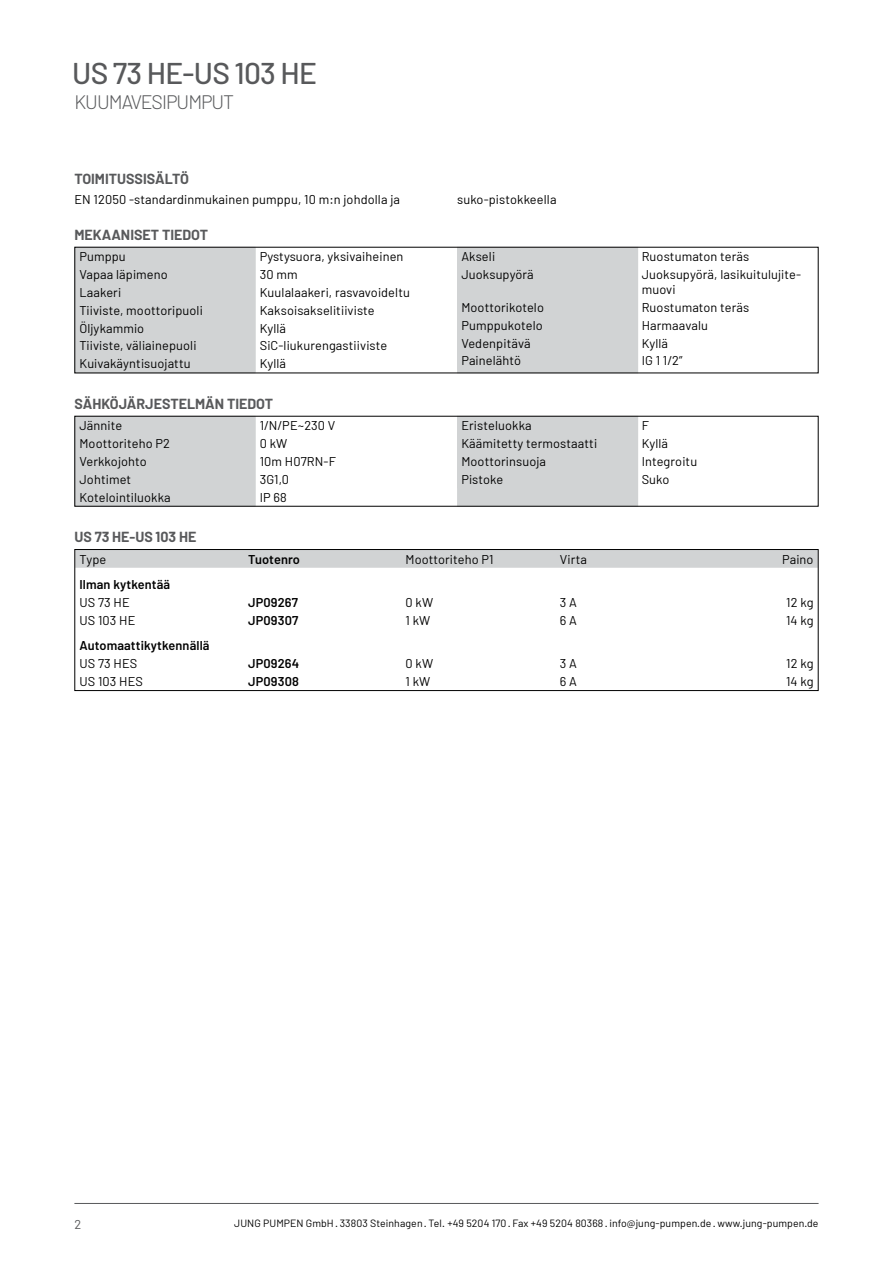
<style>
.page{position:relative;width:893px;height:1263px;background:#fff}
.page>*{position:absolute;margin:0;border:0;box-sizing:border-box;transform-origin:0 0}
.t1{font:500 30px "Barlow";letter-spacing:-.025em;color:#58595b}
.t2{font:300 19.5px "Barlow";letter-spacing:-.05em;color:#58595b}
.t3{font:700 14.25px "Barlow";color:#58595b}
.t4{font:12.75px/15px "Barlow";letter-spacing:.01em;color:#000}
.t5{font:600 12.75px "Barlow";letter-spacing:.01em;color:#000}
.t6{font:12.75px "Barlow";color:#58595b}
.t7{font:10.5px "Barlow";letter-spacing:.01em;color:#000}
</style>
<div class="page">
<hr style="left:74px;top:1203px;width:745px;height:1px;background:#58595b">
<div style="left:76px;top:551px;width:741px;height:17px;background:#d1d3d4"></div>
<div style="left:74px;top:549px;width:745px;height:142px;border:1px solid #000"></div>
<svg style="left:255px;top:249px;width:383px;height:122px"></svg>
<div style="left:76px;top:249px;width:179px;height:122px;background:#d1d3d4"></div>
<div style="left:457px;top:249px;width:180px;height:121px;background:#d1d3d4"></div>
<svg style="left:255px;top:418px;width:383px;height:87px"></svg>
<div style="left:76px;top:418px;width:179px;height:87px;background:#d1d3d4"></div>
<div style="left:457px;top:418px;width:180px;height:70px;background:#d1d3d4"></div>
<div style="left:74px;top:416px;width:745px;height:91px;border:1px solid #000"></div>
<h1 class="t1" style="left:72px;top:55px;width:246px">US 73 HE-US 103 HE</h1>
<h2 class="t2" style="left:74px;top:90px;width:161px">KUUMAVESIPUMPUT</h2>
<p class="t3" style="left:74px;top:170px;width:116px">TOIMITUSSISÄLTÖ</p>
<p class="t4" style="left:74px;top:192px;width:327px">EN 12050 -standardinmukainen pumppu, 10 m:n johdolla ja</p>
<p class="t4" style="left:457px;top:192px;width:101px">suko-pistokkeella</p>
<p class="t3" style="left:74px;top:226px;width:135px">MEKAANISET TIEDOT</p>
<p class="t4" style="left:79px;top:249px;width:48px">Pumppu</p>
<p class="t4" style="left:260px;top:249px;width:145px">Pystysuora, yksivaiheinen</p>
<p class="t4" style="left:79px;top:267px;width:90px">Vapaa läpimeno</p>
<p class="t4" style="left:260px;top:267px;width:39px">30 mm</p>
<p class="t4" style="left:79px;top:284px;width:43px">Laakeri</p>
<p class="t4" style="left:260px;top:284px;width:152px">Kuulalaakeri, rasvavoideltu</p>
<p class="t4" style="left:79px;top:302px;width:125px">Tiiviste, moottoripuoli</p>
<p class="t4" style="left:260px;top:302px;width:116px">Kaksoisakselitiiviste</p>
<p class="t4" style="left:79px;top:320px;width:66px">Öljykammio</p>
<p class="t4" style="left:260px;top:320px;width:28px">Kyllä</p>
<p class="t4" style="left:79px;top:338px;width:119px">Tiiviste, väliainepuoli</p>
<p class="t4" style="left:260px;top:338px;width:129px">SiC-liukurengastiiviste</p>
<p class="t4" style="left:79px;top:356px;width:113px">Kuivakäyntisuojattu</p>
<p class="t4" style="left:260px;top:356px;width:28px">Kyllä</p>
<p class="t3" style="left:74px;top:395px;width:200px">SÄHKÖJÄRJESTELMÄN TIEDOT</p>
<p class="t4" style="left:79px;top:418px;width:44px">Jännite</p>
<p class="t4" style="left:260px;top:418px;width:77px">1/N/PE~230 V</p>
<p class="t4" style="left:79px;top:436px;width:92px">Moottoriteho P2</p>
<p class="t4" style="left:260px;top:436px;width:29px">0 kW</p>
<p class="t4" style="left:79px;top:453px;width:69px">Verkkojohto</p>
<p class="t4" style="left:260px;top:453px;width:78px">10m H07RN-F</p>
<p class="t4" style="left:79px;top:471px;width:53px">Johtimet</p>
<p class="t4" style="left:260px;top:471px;width:31px">3G1,0</p>
<p class="t4" style="left:79px;top:489px;width:93px">Kotelointiluokka</p>
<p class="t4" style="left:260px;top:489px;width:29px">IP 68</p>
<p class="t3" style="left:74px;top:528px;width:123px">US 73 HE-US 103 HE</p>
<p class="t4" style="left:461px;top:249px;width:35px">Akseli</p>
<p class="t4" style="left:642px;top:249px;width:109px">Ruostumaton teräs</p>
<p class="t4" style="left:461px;top:267px;width:74px">Juoksupyörä</p>
<p class="t4" style="left:642px;top:267px;width:161px">Juoksupyörä, lasikuitulujite&shy;muovi</p>
<p class="t4" style="left:461px;top:299px;width:84px">Moottorikotelo</p>
<p class="t4" style="left:642px;top:299px;width:109px">Ruostumaton teräs</p>
<p class="t4" style="left:461px;top:317px;width:83px">Pumppukotelo</p>
<p class="t4" style="left:642px;top:317px;width:68px">Harmaavalu</p>
<p class="t4" style="left:461px;top:335px;width:71px">Vedenpitävä</p>
<p class="t4" style="left:642px;top:335px;width:28px">Kyllä</p>
<p class="t4" style="left:461px;top:353px;width:61px">Painelähtö</p>
<p class="t4" style="left:642px;top:353px;width:42px">IG 1 1/2”</p>
<p class="t4" style="left:461px;top:418px;width:72px">Eristeluokka</p>
<p class="t4" style="left:642px;top:418px;width:9px">F</p>
<p class="t4" style="left:461px;top:436px;width:137px">Käämitetty termostaatti</p>
<p class="t4" style="left:642px;top:436px;width:28px">Kyllä</p>
<p class="t4" style="left:461px;top:453px;width:86px">Moottorinsuoja</p>
<p class="t4" style="left:642px;top:453px;width:57px">Integroitu</p>
<p class="t4" style="left:461px;top:471px;width:43px">Pistoke</p>
<p class="t4" style="left:642px;top:471px;width:29px">Suko</p>
<p class="t4" style="left:79px;top:551px;width:28px">Type</p>
<p class="t5" style="left:248px;top:551px;width:53px">Tuotenro</p>
<p class="t4" style="left:405px;top:551px;width:90px">Moottoriteho P1</p>
<p class="t4" style="left:560px;top:551px;width:29px">Virta</p>
<p class="t4" style="left:782px;top:551px;width:33px">Paino</p>
<p class="t5" style="left:79px;top:576px;width:92px">Ilman kytkentää</p>
<p class="t4" style="left:79px;top:594px;width:52px">US 73 HE</p>
<p class="t5" style="left:248px;top:594px;width:51px">JP09267</p>
<p class="t4" style="left:405px;top:594px;width:29px">0 kW</p>
<p class="t4" style="left:560px;top:594px;width:19px">3 A</p>
<p class="t4" style="left:786px;top:594px;width:29px">12 kg</p>
<p class="t4" style="left:79px;top:612px;width:58px">US 103 HE</p>
<p class="t5" style="left:248px;top:612px;width:52px">JP09307</p>
<p class="t4" style="left:405px;top:612px;width:26px">1 kW</p>
<p class="t4" style="left:560px;top:612px;width:19px">6 A</p>
<p class="t4" style="left:786px;top:612px;width:29px">14 kg</p>
<p class="t5" style="left:79px;top:638px;width:132px">Automaattikytkennällä</p>
<p class="t4" style="left:79px;top:656px;width:59px">US 73 HES</p>
<p class="t5" style="left:248px;top:655px;width:53px">JP09264</p>
<p class="t4" style="left:405px;top:656px;width:29px">0 kW</p>
<p class="t4" style="left:560px;top:656px;width:19px">3 A</p>
<p class="t4" style="left:786px;top:656px;width:29px">12 kg</p>
<p class="t4" style="left:79px;top:673px;width:65px">US 103 HES</p>
<p class="t5" style="left:248px;top:673px;width:52px">JP09308</p>
<p class="t4" style="left:405px;top:673px;width:26px">1 kW</p>
<p class="t4" style="left:560px;top:673px;width:19px">6 A</p>
<p class="t4" style="left:786px;top:673px;width:29px">14 kg</p>
<p class="t6" style="left:74px;top:1216px;width:8px">2</p>
<p class="t7" style="left:234px;top:1216px;width:586px">JUNG PUMPEN GmbH · 33803 Steinhagen · Tel. +49 5204 170 · Fax +49 5204 80368 · info@jung-pumpen.de · www.jung-pumpen.de</p>
</div>
